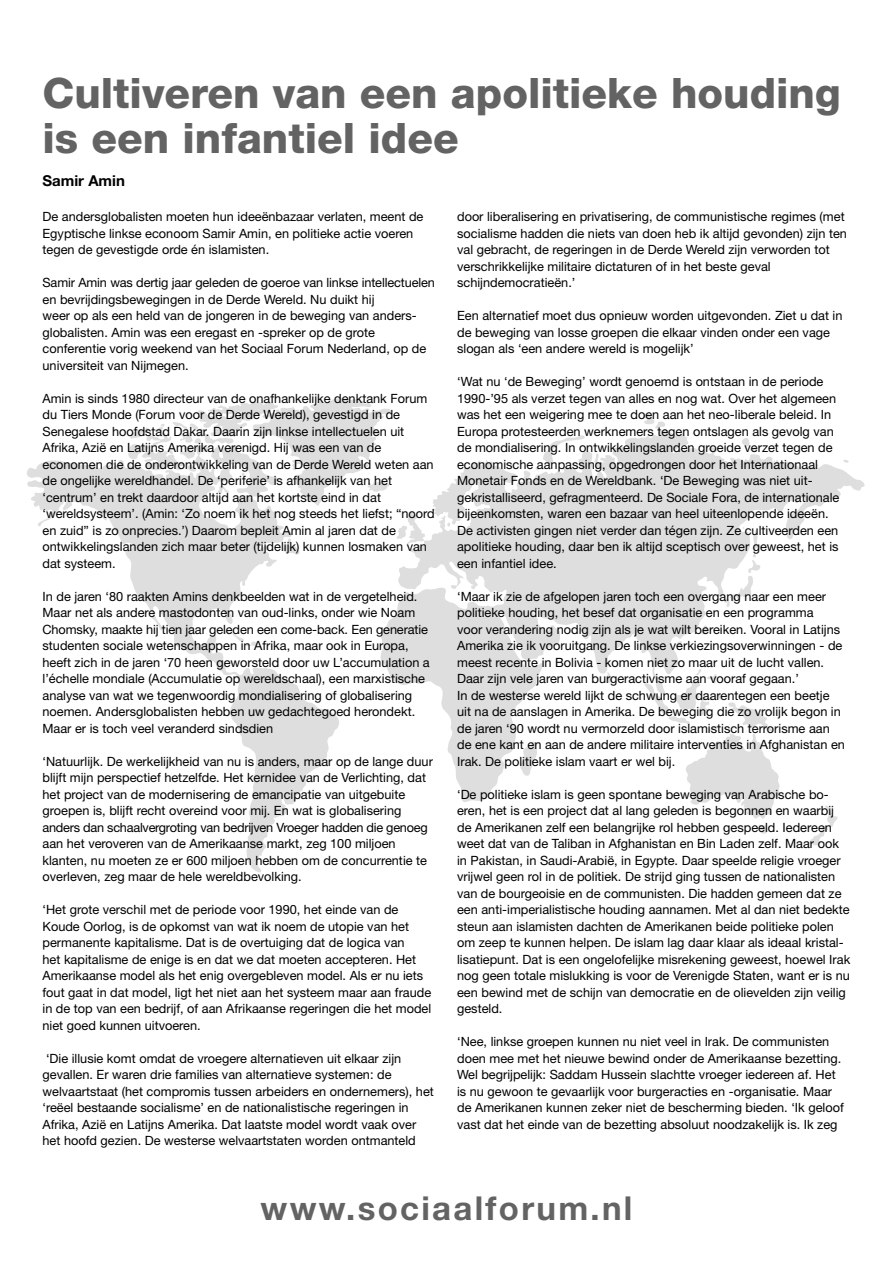
<style>
.page{position:relative;width:893px;height:1263px;background:#fff}
.page>*{position:absolute;margin:0;border:0;box-sizing:border-box;transform-origin:0 0}
.t1{font:800 42px/45px "Helvetica Neue";color:#636363}
.t2{font:700 33px "Helvetica Neue";letter-spacing:.07em;color:#636363}
.t3{font:700 15px "Helvetica Neue";color:#000}
.t4{font:12.75px/16.5px "Helvetica Neue";color:#000}
</style>
<div class="page">
<svg style="left:27px;top:398px;width:838px;height:475px"></svg>
<h1 class="t1" style="left:43px;top:70px;width:800px">Cultiveren van een apolitieke houding is een infantiel idee</h1>
<p class="t3" style="left:43px;top:171px;width:84px">Samir Amin</p>
<p class="t4" style="left:43px;top:208px;width:382px">De andersglobalisten moeten hun ideeënbazaar verlaten, meent de<br>Egyptische linkse econoom Samir Amin, en politieke actie voeren tegen de gevestigde orde én islamisten.</p>
<p class="t4" style="left:43px;top:274px;width:394px">Samir Amin was dertig jaar geleden de goeroe van linkse intellectuelen en bevrijdingsbewegingen in de Derde Wereld. Nu duikt hij<br>weer op als een held van de jongeren in de beweging van anders&shy;globalisten. Amin was een eregast en -spreker op de grote conferentie vorig weekend van het Sociaal Forum Nederland, op de universiteit van Nijmegen.</p>
<p class="t4" style="left:43px;top:390px;width:394px">Amin is sinds 1980 directeur van de onafhankelijke denktank Forum du Tiers Monde (Forum voor de Derde Wereld), gevestigd in de Senegalese hoofdstad Dakar. Daarin zijn linkse intellectuelen uit Afrika, Azië en Latijns Amerika verenigd. Hij was een van de economen die de onderontwikkeling van de Derde Wereld weten aan de ongelijke wereldhandel. De ‘periferie’ is afhankelijk van het ‘centrum’ en trekt daardoor altijd aan het kortste eind in dat ‘wereldsysteem’. (Amin: ‘Zo noem ik het nog steeds het liefst; “noord en zuid” is zo onprecies.’) Daarom bepleit Amin al jaren dat de ontwikkelingslanden zich maar beter (tijdelijk) kunnen losmaken van dat systeem.</p>
<p class="t4" style="left:43px;top:588px;width:389px">In de jaren ‘80 raakten Amins denkbeelden wat in de vergetelheid.<br>Maar net als andere mastodonten van oud-links, onder wie Noam Chomsky, maakte hij tien jaar geleden een come-back. Een generatie studenten sociale wetenschappen in Afrika, maar ook in Europa, heeft zich in de jaren ‘70 heen geworsteld door uw L’accumulation a l’échelle mondiale (Accumulatie op wereldschaal), een marxistische analyse van wat we tegenwoordig mondialisering of globalisering noemen. Andersglobalisten hebben uw gedachtegoed herondekt.<br>Maar er is toch veel veranderd sindsdien</p>
<p class="t4" style="left:43px;top:753px;width:392px">‘Natuurlijk. De werkelijkheid van nu is anders, maar op de lange duur blijft mijn perspectief hetzelfde. Het kernidee van de Verlichting, dat het project van de modernisering de emancipatie van uitgebuite groepen is, blijft recht overeind voor mij. En wat is globalisering anders dan schaalvergroting van bedrijven Vroeger hadden die genoeg aan het veroveren van de Amerikaanse markt, zeg 100 miljoen klanten, nu moeten ze er 600 miljoen hebben om de concurrentie te overleven, zeg maar de hele wereldbevolking.</p>
<p class="t4" style="left:43px;top:901px;width:390px">‘Het grote verschil met de periode voor 1990, het einde van de Koude Oorlog, is de opkomst van wat ik noem de utopie van het permanente kapitalisme. Dat is de overtuiging dat de logica van<br>het kapitalisme de enige is en dat we dat moeten accepteren. Het Amerikaanse model als het enig overgebleven model. Als er nu iets fout gaat in dat model, ligt het niet aan het systeem maar aan fraude in de top van een bedrijf, of aan Afrikaanse regeringen die het model niet goed kunnen uitvoeren.</p>
<p class="t4" style="left:43px;top:1050px;width:393px">‘Die illusie komt omdat de vroegere alternatieven uit elkaar zijn gevallen. Er waren drie families van alternatieve systemen: de welvaartstaat (het compromis tussen arbeiders en ondernemers), het ‘reëel bestaande socialisme’ en de nationalistische regeringen in Afrika, Azië en Latijns Amerika. Dat laatste model wordt vaak over het hoofd gezien. De westerse welvaartstaten worden ontmanteld</p>
<p class="t4" style="left:457px;top:208px;width:391px">door liberalisering en privatisering, de communistische regimes (met socialisme hadden die niets van doen heb ik altijd gevonden) zijn ten val gebracht, de regeringen in de Derde Wereld zijn verworden tot verschrikkelijke militaire dictaturen of in het beste geval schijndemocratieën.’</p>
<p class="t4" style="left:457px;top:307px;width:387px">Een alternatief moet dus opnieuw worden uitgevonden. Ziet u dat in de beweging van losse groepen die elkaar vinden onder een vage slogan als ‘een andere wereld is mogelijk’</p>
<p class="t4" style="left:457px;top:373px;width:384px">‘Wat nu ‘de Beweging’ wordt genoemd is ontstaan in de periode 1990-’95 als verzet tegen van alles en nog wat. Over het algemeen was het een weigering mee te doen aan het neo-liberale beleid. In Europa protesteerden werknemers tegen ontslagen als gevolg van de mondialisering. In ontwikkelingslanden groeide verzet tegen de economische aanpassing, opgedrongen door het Internationaal Monetair Fonds en de Wereldbank. ‘De Beweging was niet uit&shy;gekristalliseerd, gefragmenteerd. De Sociale Fora, de internationale bijeenkomsten, waren een bazaar van heel uiteenlopende ideeën.<br>De activisten gingen niet verder dan tégen zijn. Ze cultiveerden een apolitieke houding, daar ben ik altijd sceptisch over geweest, het is een infantiel idee.</p>
<p class="t4" style="left:457px;top:588px;width:389px">‘Maar ik zie de afgelopen jaren toch een overgang naar een meer politieke houding, het besef dat organisatie en een programma<br>voor verandering nodig zijn als je wat wilt bereiken. Vooral in Latijns Amerika zie ik vooruitgang. De linkse verkiezingsoverwinningen - de meest recente in Bolivia - komen niet zo maar uit de lucht vallen.<br>Daar zijn vele jaren van burgeractivisme aan vooraf gegaan.’<br>In de westerse wereld lijkt de schwung er daarentegen een beetje uit na de aanslagen in Amerika. De beweging die zo vrolijk begon in de jaren ‘90 wordt nu vermorzeld door islamistisch terrorisme aan de ene kant en aan de andere militaire interventies in Afghanistan en Irak. De politieke islam vaart er wel bij.</p>
<p class="t4" style="left:457px;top:786px;width:395px">‘De politieke islam is geen spontane beweging van Arabische bo&shy;eren, het is een project dat al lang geleden is begonnen en waarbij de Amerikanen zelf een belangrijke rol hebben gespeeld. Iedereen weet dat van de Taliban in Afghanistan en Bin Laden zelf. Maar ook in Pakistan, in Saudi-Arabië, in Egypte. Daar speelde religie vroeger vrijwel geen rol in de politiek. De strijd ging tussen de nationalisten van de bourgeoisie en de communisten. Die hadden gemeen dat ze een anti-imperialistische houding aannamen. Met al dan niet bedekte steun aan islamisten dachten de Amerikanen beide politieke polen om zeep te kunnen helpen. De islam lag daar klaar als ideaal kristal&shy;lisatiepunt. Dat is een ongelofelijke misrekening geweest, hoewel Irak nog geen totale mislukking is voor de Verenigde Staten, want er is nu een bewind met de schijn van democratie en de olievelden zijn veilig gesteld.</p>
<p class="t4" style="left:457px;top:1033px;width:388px">‘Nee, linkse groepen kunnen nu niet veel in Irak. De communisten doen mee met het nieuwe bewind onder de Amerikaanse bezetting.<br>Wel begrijpelijk: Saddam Hussein slachtte vroeger iedereen af. Het is nu gewoon te gevaarlijk voor burgeracties en -organisatie. Maar de Amerikanen kunnen zeker niet de bescherming bieden. ‘Ik geloof vast dat het einde van de bezetting absoluut noodzakelijk is. Ik zeg</p>
<h2 class="t2" style="left:260px;top:1188px;width:373px">www.sociaalforum.nl</h2>
</div>
